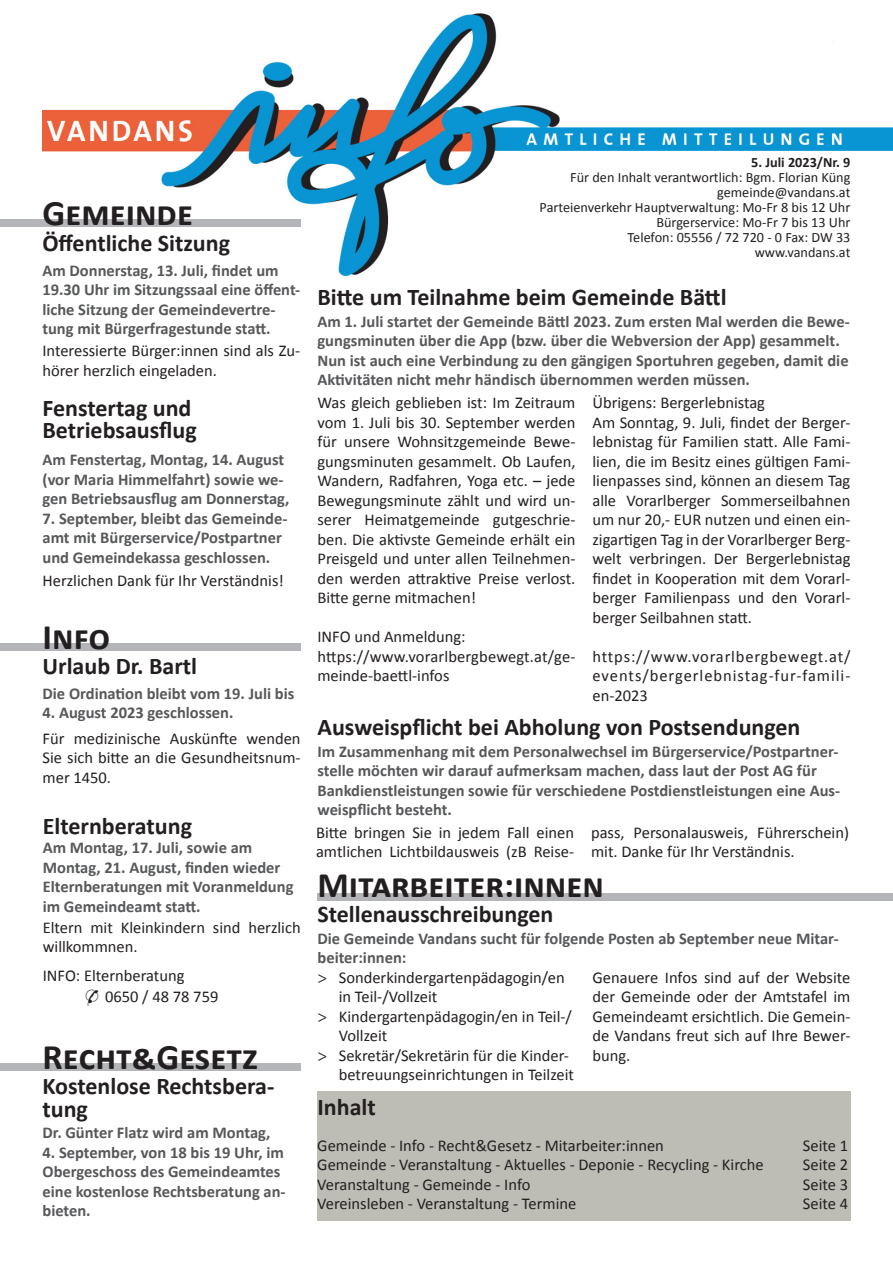
<style>
.page{position:relative;width:893px;height:1263px;background:#fff}
.page>*{position:absolute;margin:0;border:0;box-sizing:border-box;transform-origin:0 0}
.Ü1-Calibri{font:700 36px "Calibri";color:#231f20}
.Ü2-Calibri{font:700 24px/22.5px "Calibri";color:#231f20}
.Haupttext-Calibri{font:16.5px/19.5px "Calibri";color:#231f20}
.Text_grau_fett_-_Cal{font:700 16.5px/19.5px "Calibri";color:#57585a}
.t1{font:14.25px "Calibri";color:#231f20}
.t2{font:700 14.25px "Calibri";color:#231f20}
.s1{font-family:"Commercial Pi BT"}
.s2{font-family:"Myriad Pro"}
</style>
<div class="page">
<img style="left:43px;top:13px;width:850px;height:264px">
<div style="left:317px;top:1091px;width:534px;height:129px;background:#bdbdb6"></div>
<div style="left:0;top:219px;width:300px;height:8px;background:#b4b5b8"></div>
<div style="left:0;top:643px;width:300px;height:8px;background:#b4b5b8"></div>
<div style="left:0;top:1063px;width:300px;height:8px;background:#b4b5b8"></div>
<div style="left:317px;top:893px;width:576px;height:7px;background:#b4b5b8"></div>
<p class="Ü1-Calibri" style="left:43px;top:187px;width:152px">Gemeinde</p>
<p class="Ü2-Calibri" style="left:42px;top:231px;width:189px">Öffentliche Sitzung</p>
<p class="Text_grau_fett_-_Cal" style="left:42px;top:260px;width:259px">Am Donnerstag, 13. Juli, findet um 19.30 Uhr im Sitzungssaal eine öffent&shy;liche Sitzung der Gemeindevertre&shy;tung mit Bürgerfragestunde statt.</p>
<p class="Haupttext-Calibri" style="left:42px;top:340px;width:259px">Interessierte Bürger:innen sind als Zu&shy;hörer herzlich eingeladen.</p>
<p class="Ü2-Calibri" style="left:43px;top:396px;width:150px">Fenstertag und</p>
<p class="Ü2-Calibri" style="left:43px;top:418px;width:156px">Betriebsausflug</p>
<p class="Text_grau_fett_-_Cal" style="left:43px;top:450px;width:248px">Am Fenstertag, Montag, 14. August (vor Maria Himmelfahrt) sowie we&shy;gen Betriebsausflug am Donnerstag,</p>
<p class="Text_grau_fett_-_Cal" style="left:43px;top:508px;width:246px">7. September, bleibt das Gemeinde&shy;amt mit Bürgerservice/Postpartner und Gemeindekassa geschlossen.</p>
<p class="Haupttext-Calibri" style="left:43px;top:570px;width:243px">Herzlichen Dank für Ihr Verständnis!</p>
<p class="Ü1-Calibri" style="left:43px;top:611px;width:69px">Info</p>
<p class="Ü2-Calibri" style="left:43px;top:654px;width:156px">Urlaub Dr. Bartl</p>
<p class="Text_grau_fett_-_Cal" style="left:43px;top:683px;width:253px">Die Ordination bleibt vom 19. Juli bis</p>
<p class="Text_grau_fett_-_Cal" style="left:43px;top:702px;width:193px">4. August 2023 geschlossen.</p>
<p class="Haupttext-Calibri" style="left:43px;top:728px;width:259px;text-align:justify">Für medizinische Auskünfte wenden Sie sich bitte an die Gesundheitsnum&shy;mer 1450.</p>
<p class="Ü2-Calibri" style="left:43px;top:814px;width:151px">Elternberatung</p>
<p class="Text_grau_fett_-_Cal" style="left:43px;top:837px;width:252px">Am Montag, 17. Juli, sowie am<br>Montag, 21. August, finden wieder<br>Elternberatungen mit Voranmeldung im Gemeindeamt statt.</p>
<p class="Haupttext-Calibri" style="left:43px;top:917px;width:259px">Eltern mit Kleinkindern sind herzlich willkommnen.</p>
<p class="Haupttext-Calibri" style="left:43px;top:965px;width:143px">INFO: Elternberatung</p>
<p class="Haupttext-Calibri" style="left:84px;top:986px;width:136px"><span class="s1">*</span> 0650 / 48 78 759</p>
<p class="Ü1-Calibri" style="left:43px;top:1031px;width:217px">Recht&amp;Gesetz</p>
<p class="Ü2-Calibri" style="left:43px;top:1074px;width:233px">Kostenlose Rechtsbera&shy;tung</p>
<p class="Text_grau_fett_-_Cal" style="left:43px;top:1122px;width:229px">Dr. Günter Flatz wird am Montag,</p>
<p class="Text_grau_fett_-_Cal" style="left:43px;top:1142px;width:245px">4. September, von 18 bis 19 Uhr, im<br>Obergeschoss des Gemeindeamtes eine kostenlose Rechtsberatung an&shy;bieten.</p>
<p class="t2" style="left:751px;top:152px;width:101px">5. Juli 2023/Nr. 9</p>
<p class="t1" style="left:570px;top:168px;width:282px">Für den Inhalt verantwortlich: Bgm. Florian Küng</p>
<p class="t1" style="left:717px;top:183px;width:135px">gemeinde@vandans.at</p>
<p class="t1" style="left:540px;top:198px;width:312px">Parteienverkehr Hauptverwaltung: Mo-Fr 8 bis 12 Uhr</p>
<p class="t1" style="left:656px;top:213px;width:196px">Bürgerservice: Mo-Fr 7 bis 13 Uhr</p>
<p class="t1" style="left:628px;top:228px;width:224px">Telefon: 05556 / 72 720 - 0 Fax: DW 33</p>
<p class="t1" style="left:755px;top:243px;width:97px">www.vandans.at</p>
<p class="Ü2-Calibri" style="left:317px;top:285px;width:411px">Bitte um Teilnahme beim Gemeinde Bättl</p>
<p class="Text_grau_fett_-_Cal" style="left:317px;top:311px;width:534px">Am 1. Juli startet der Gemeinde Bättl 2023. Zum ersten Mal werden die Bewe&shy;gungsminuten über die App (bzw. über die Webversion der App) gesammelt.<br>Nun ist auch eine Verbindung zu den gängigen Sportuhren gegeben, damit die Aktivitäten nicht mehr händisch übernommen werden müssen.</p>
<p class="Haupttext-Calibri" style="left:317px;top:392px;width:259px;text-align:justify">Was gleich geblieben ist: Im Zeitraum vom 1. Juli bis 30. September werden für unsere Wohnsitzgemeinde Bewe&shy;gungsminuten gesammelt. Ob Laufen, Wandern, Radfahren, Yoga etc. – jede Bewegungsminute zählt und wird un&shy;serer Heimatgemeinde gutgeschrie&shy;ben. Die aktivste Gemeinde erhält ein Preisgeld und unter allen Teilnehmen&shy;den werden attraktive Preise verlost.<br>Bitte gerne mitmachen!</p>
<p class="Haupttext-Calibri" style="left:317px;top:626px;width:150px">INFO und Anmeldung:</p>
<p class="Haupttext-Calibri" style="left:317px;top:646px;width:259px">https://www.vorarlbergbewegt.at/ge&shy;meinde-baettl-infos</p>
<p class="Haupttext-Calibri" style="left:592px;top:392px;width:174px">Übrigens: Bergerlebnistag</p>
<p class="Haupttext-Calibri" style="left:592px;top:412px;width:259px;text-align:justify">Am Sonntag, 9. Juli, findet der Berger&shy;lebnistag für Familien statt. Alle Fami&shy;lien, die im Besitz eines gültigen Fami&shy;lienpasses sind, können an diesem Tag alle Vorarlberger Sommerseilbahnen um nur 20,- EUR nutzen und einen ein&shy;zigartigen Tag in der Vorarlberger Berg&shy;welt verbringen. Der Bergerlebnistag findet in Kooperation mit dem Vorarl&shy;berger Familienpass und den Vorarl&shy;berger Seilbahnen statt.</p>
<p class="Haupttext-Calibri" style="left:592px;top:646px;width:259px;text-align:justify">https://www.vorarlbergbewegt.at/ events/bergerlebnistag-fur-famili&shy;en-2023</p>
<p class="Ü2-Calibri" style="left:317px;top:715px;width:484px">Ausweispflicht bei Abholung von Postsendungen</p>
<p class="Text_grau_fett_-_Cal" style="left:317px;top:741px;width:524px">Im Zusammenhang mit dem Personalwechsel im Bürgerservice/Postpartner&shy;stelle möchten wir darauf aufmerksam machen, dass laut der Post AG für Bankdienstleistungen sowie für verschiedene Postdienstleistungen eine Aus&shy;weispflicht besteht.</p>
<p class="Haupttext-Calibri" style="left:316px;top:822px;width:259px">Bitte bringen Sie in jedem Fall einen amtlichen Lichtbildausweis (zB Reise-</p>
<p class="Haupttext-Calibri" style="left:591px;top:822px;width:259px">pass, Personalausweis, Führerschein) mit. Danke für Ihr Verständnis.</p>
<p class="Ü1-Calibri" style="left:317px;top:859px;width:288px">Mitarbeiter:innen</p>
<p class="Ü2-Calibri" style="left:317px;top:902px;width:237px">Stellenausschreibungen</p>
<p class="Text_grau_fett_-_Cal" style="left:317px;top:928px;width:523px">Die Gemeinde Vandans sucht für folgende Posten ab September neue Mitar&shy;beiter:innen:</p>
<p class="Haupttext-Calibri" style="left:339px;top:967px;width:227px;text-indent:-21px"><span class="s2">&gt;</span> Sonderkindergartenpädagogin/en in Teil-/Vollzeit</p>
<p class="Haupttext-Calibri" style="left:339px;top:1006px;width:235px;text-indent:-21px"><span class="s2">&gt;</span> Kindergartenpädagogin/en in Teil-/<br>Vollzeit</p>
<p class="Haupttext-Calibri" style="left:339px;top:1045px;width:237px;text-indent:-21px"><span class="s2">&gt;</span> Sekretär/Sekretärin für die Kinder&shy;betreuungseinrichtungen in Teilzeit</p>
<p class="Ü2-Calibri" style="left:317px;top:1095px;width:60px">Inhalt</p>
<p class="Haupttext-Calibri" style="left:592px;top:967px;width:259px;text-align:justify">Genauere Infos sind auf der Website der Gemeinde oder der Amtstafel im Gemeindeamt ersichtlich. Die Gemein&shy;de Vandans freut sich auf Ihre Bewer&shy;bung.</p>
<p class="Haupttext-Calibri" style="left:317px;top:1135px;width:348px">Gemeinde - Info - Recht&amp;Gesetz - Mitarbeiter:innen</p>
<p class="Haupttext-Calibri" style="left:317px;top:1154px;width:448px">Gemeinde - Veranstaltung - Aktuelles - Deponie - Recycling - Kirche</p>
<p class="Haupttext-Calibri" style="left:317px;top:1174px;width:215px">Veranstaltung - Gemeinde - Info</p>
<p class="Haupttext-Calibri" style="left:317px;top:1193px;width:261px">Vereinsleben - Veranstaltung - Termine</p>
<p class="Haupttext-Calibri" style="left:803px;top:1135px;width:47px">Seite 1</p>
<p class="Haupttext-Calibri" style="left:803px;top:1154px;width:47px">Seite 2</p>
<p class="Haupttext-Calibri" style="left:803px;top:1174px;width:47px">Seite 3</p>
<p class="Haupttext-Calibri" style="left:803px;top:1193px;width:47px">Seite 4</p>
</div>
